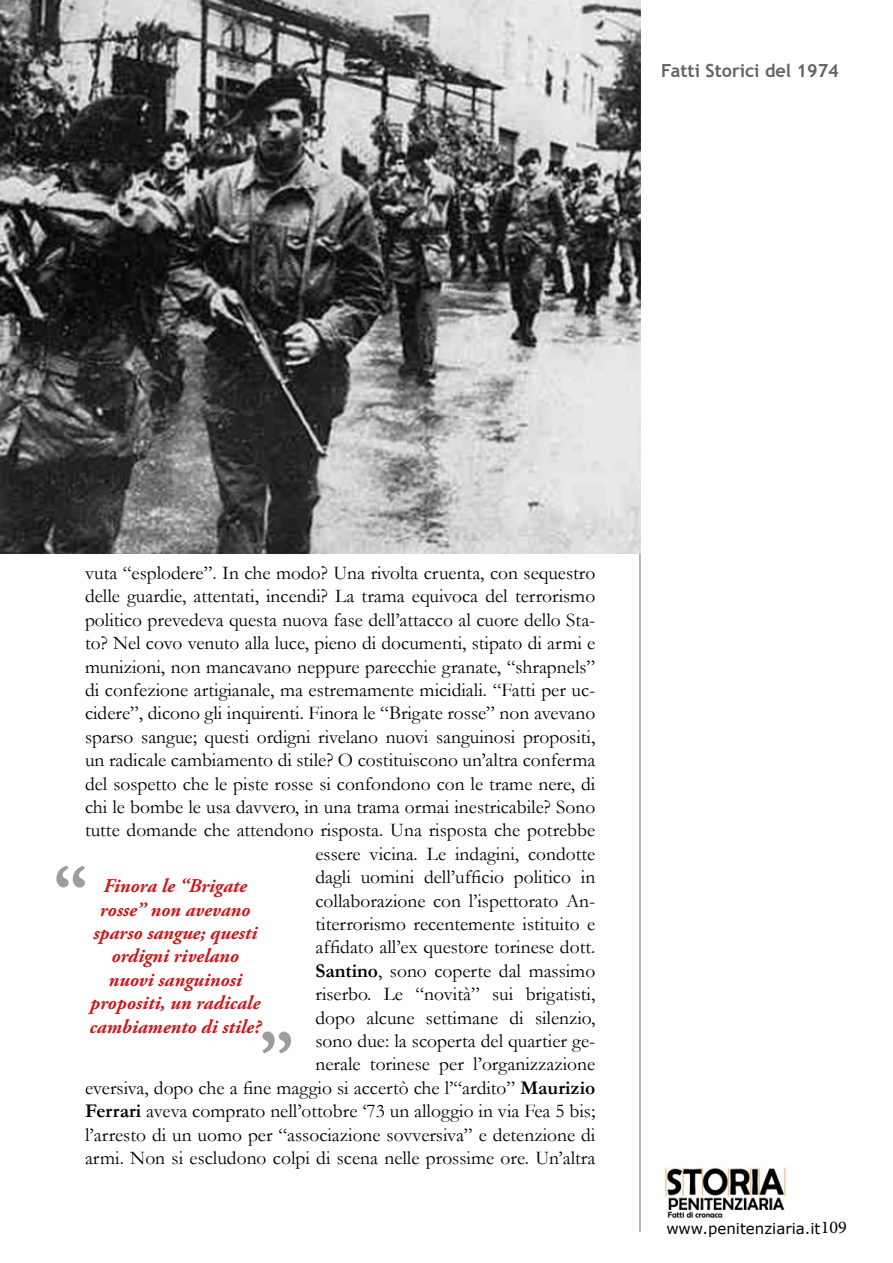
<style>
.page{position:relative;width:893px;height:1263px;background:#fff}
.page>*{position:absolute;margin:0;border:0;box-sizing:border-box;transform-origin:0 0}
.t1{font:700 69px "Garamond";color:#9d9d9c}
.t2{font:19.5px/23.4px "Garamond";color:#000;text-align:right}
.t3{font:italic 700 19.5px/23.4px "Adobe Garamond Pro";color:#cd1719;text-align:center}
.t4{font:700 18px "Trebuchet MS";color:#646363}
.t5{font:15px "Verdana";color:#000}
.s1{font-weight:700}
.s2{font-family:"Minion Pro";font-size:18px}
</style>
<div class="page">
<hr style="left:639px;top:64px;width:2px;height:1168px;background:#9d9d9c">
<img style="left:664px;top:1166px;width:123px;height:53px">
<img style="left:0;top:0;width:641px;height:553px">
<p class="t4" style="left:661px;top:59px;width:179px">Fatti Storici del 1974</p>
<p class="t2" style="left:85px;top:561px;width:512px">vuta “esplodere”. In che modo? Una rivolta cruenta, con sequestro delle guardie, attentati, incendi? La trama equivoca del terrorismo politico prevedeva questa nuova fase dell’attacco al cuore dello Sta&shy;to? Nel covo venuto alla luce, pieno di documenti, stipato di armi e munizioni, non mancavano neppure parecchie granate, “shrapnels” di confezione artigianale, ma estremamente micidiali. “Fatti per uc&shy;cidere”, dicono gli inquirenti. Finora le “Brigate rosse” non avevano sparso sangue; questi ordigni rivelano nuovi sanguinosi propositi, un radicale cambiamento di stile? O costituiscono un’altra conferma del sospetto che le piste rosse si confondono con le trame nere, di chi le bombe le usa davvero, in una trama ormai inestricabile? Sono tutte domande che attendono risposta. Una risposta che potrebbe essere vicina. Le indagini, condotte<br>dagli uomini dell’ufficio politico in<br>collaborazione con l’ispettorato An-<br>titerrorismo recentemente istituito e<br>affidato all’ex questore torinese dott.<br><span class="s1">Santino</span>, sono coperte dal massimo<br>riserbo. Le “novità” sui brigatisti,<br>dopo alcune settimane di silenzio,<br>sono due: la scoperta del quartier ge-<br>nerale torinese per l’organizzazione<br>eversiva, dopo che a fine maggio si accertò che l’“ardito” <span class="s1">Maurizio Ferrari</span> aveva comprato nell’ottobre ‘73 un alloggio in via Fea 5 bis; l’arresto di un uomo per “associazione sovversiva” e detenzione di armi. Non si escludono colpi di scena nelle prossime ore. Un’altra</p>
<h1 class="t1" style="left:53px;top:841px;width:35px">“</h1>
<p class="t3" style="left:89px;top:875px;width:173px">Finora le “Brigate rosse” non avevano sparso sangue; questi ordigni rivelano nuovi sanguinosi propositi, un radicale cambiamento di stile?</p>
<h1 class="t1" style="left:294px;top:1078px;width:35px;rotate:-180deg">“</h1>
<p class="t5" style="left:666px;top:1218px;width:182px">www.penitenziaria.it<span class="s2">109</span></p>
</div>
